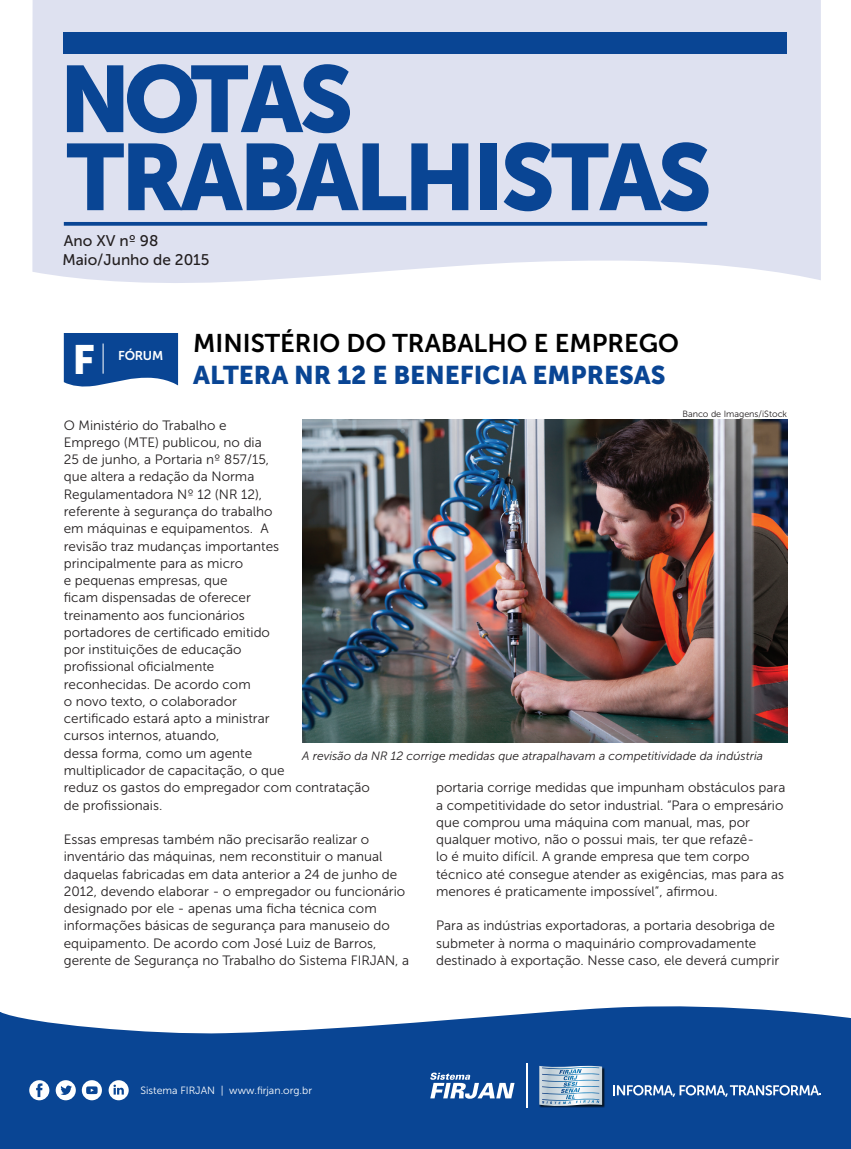
<style>
.page{position:relative;width:851px;height:1149px;background:#fff}
.page>*{position:absolute;margin:0;border:0;box-sizing:border-box;transform-origin:0 0}
.t1{font:93.3px "Museo Sans 900";letter-spacing:-.04em;color:#094594}
.titulo_16{font:40.65px "Museo Sans 900";color:#fff}
.texto{font:25.5px/31.5px "Museo Sans 700";color:#000}
.t2{font:15.45px "Museo Sans 500";color:#231f20}
.texto-2{font:13.5px/17.2px "Museo Sans 300";color:#231f20}
.t3{font:12.75px "Museo Sans 700";letter-spacing:-.02em;color:#fff}
.Legenda{font:italic 12px "Museo Sans 300";color:#231f20}
.t4{font:10.5px "Museo Sans 300";color:#fff}
.Crédito{font:9px "Museo Sans 300";color:#231f20}
.s1{font-family:"Museo Sans 900";color:#094594}
</style>
<div class="page">
<div style="left:32px;top:0;width:788px;height:283px;background:#dee1f0"></div>
<div style="left:64px;top:33px;width:723px;height:21px;background:#094594"></div>
<svg style="left:0;top:1006px;width:850px;height:142px;background:#23589f"></svg>
<svg style="left:64px;top:333px;width:114px;height:54px;background:#20569e"></svg>
<hr style="left:103px;top:343px;width:1px;height:30px;background:#fff">
<svg style="left:64px;top:222px;width:643px;height:4px;background:#18509a"></svg>
<svg style="left:613px;top:1084px;width:208px;height:12px"></svg>
<hr style="left:526px;top:1063px;width:1px;height:44px;background:#fff">
<svg style="left:430px;top:1072px;width:84px;height:26px"></svg>
<img style="left:535px;top:1061px;width:72px;height:47px">
<svg style="left:539px;top:1065px;width:63px;height:41px;background:#a8c1d3"></svg>
<svg style="left:56px;top:1079px;width:20px;height:20px"></svg>
<svg style="left:29px;top:1079px;width:20px;height:20px"></svg>
<svg style="left:109px;top:1079px;width:20px;height:20px"></svg>
<svg style="left:82px;top:1079px;width:20px;height:20px"></svg>
<img style="left:302px;top:419px;width:485px;height:323px">
<p class="t1" style="left:59px;top:46px;width:296px">NOTAS</p>
<p class="t1" style="left:67px;top:124px;width:646px">TRABALHISTAS</p>
<p class="t2" style="left:64px;top:232px;width:96px">Ano XV nº 98</p>
<p class="t2" style="left:62px;top:251px;width:148px">Maio/Junho de 2015</p>
<p class="texto" style="left:193px;top:327px;width:487px">MINISTÉRIO DO TRABALHO E EMPREGO<br><span class="s1">ALTERA NR 12 E BENEFICIA EMPRESAS</span></p>
<p class="texto-2" style="left:64px;top:416px;width:307px">O Ministério do Trabalho e<br>Emprego (MTE) publicou, no dia<br>25 de junho, a Portaria nº 857/15,<br>que altera a redação da Norma<br>Regulamentadora Nº 12 (NR 12),<br>referente à segurança do trabalho<br>em máquinas e equipamentos. A<br>revisão traz mudanças importantes principalmente para as micro<br>e pequenas empresas, que<br>ficam dispensadas de oferecer<br>treinamento aos funcionários<br>portadores de certificado emitido<br>por instituições de educação<br>profissional oficialmente<br>reconhecidas. De acordo com<br>o novo texto, o colaborador<br>certificado estará apto a ministrar<br>cursos internos, atuando,<br>dessa forma, como um agente<br>multiplicador de capacitação, o que<br>reduz os gastos do empregador com contratação</p>
<p class="texto-2" style="left:64px;top:796px;width:100px">de profissionais.</p>
<p class="texto-2" style="left:64px;top:830px;width:347px">Essas empresas também não precisarão realizar o inventário das máquinas, nem reconstituir o manual daquelas fabricadas em data anterior a 24 de junho de 2012, devendo elaborar - o empregador ou funcionário designado por ele - apenas uma ficha técnica com informações básicas de segurança para manuseio do equipamento. De acordo com José Luiz de Barros, gerente de Segurança no Trabalho do Sistema FIRJAN, a</p>
<p class="titulo_16" style="left:72px;top:336px;width:24px">F</p>
<p class="t3" style="left:118px;top:349px;width:46px">FÓRUM</p>
<p class="Crédito" style="left:682px;top:408px;width:106px">Banco de Imagens/iStock</p>
<p class="Legenda" style="left:302px;top:748px;width:462px">A revisão da NR 12 corrige medidas que atrapalhavam a competitividade da indústria</p>
<p class="texto-2" style="left:436px;top:778px;width:351px">portaria corrige medidas que impunham obstáculos para a competitividade do setor industrial. “Para o empresário que comprou uma máquina com manual, mas, por qualquer motivo, não o possui mais, ter que refazê-<br>lo é muito difícil. A grande empresa que tem corpo técnico até consegue atender as exigências, mas para as menores é praticamente impossível”, afirmou.</p>
<p class="texto-2" style="left:436px;top:916px;width:344px">Para as indústrias exportadoras, a portaria desobriga de submeter à norma o maquinário comprovadamente destinado à exportação. Nesse caso, ele deverá cumprir</p>
<p class="t4" style="left:140px;top:1084px;width:173px">Sistema FIRJAN | www.firjan.org.br</p>
</div>
